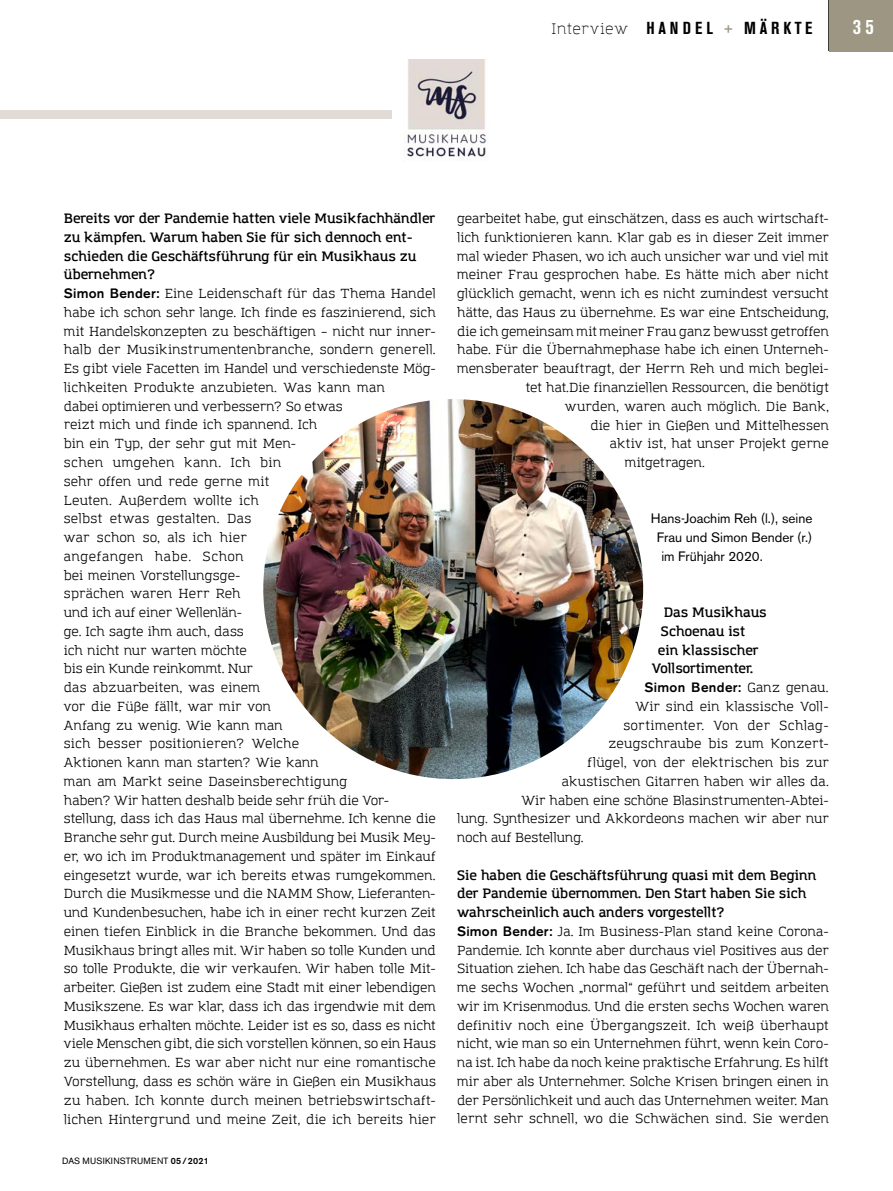
<style>
.page{position:relative;width:893px;height:1191px;background:#fff}
.page>*{position:absolute;margin:0;border:0;box-sizing:border-box;transform-origin:0 0}
.t1{font:700 condensed 21px "Akzidenz Grotesk BE";color:#fff}
.t2{font:700 condensed 17.25px "Akzidenz Grotesk BE";letter-spacing:.22em;color:#000}
.t3{font:600 13.5px/18.8px "Amazing Grotesk";color:#000}
.t4{font:13.5px "Akzidenz Grotesk BE";color:#000}
.t5{font:500 13.5px "Akzidenz Grotesk BE";letter-spacing:.025em;color:#000}
.t6{font:13.05px/18.8px "Amazing Grotesk";letter-spacing:.005em;color:#000}
.t7{font:13.05px "Amazing Grotesk";letter-spacing:.025em;color:#000}
.t8{font:9px "Akzidenz Grotesk BE";letter-spacing:.02em;color:#000}
.s1{font-family:"Amazing Grotesk";font-weight:300;font-stretch:normal;font-size:15px}
.s2{color:#9c9682}
.s3{font-family:"Akzidenz Grotesk BE";font-weight:500;font-size:13.5px}
.s4{font-weight:500}
.s5{font-family:"Amazing Grotesk";font-weight:400;font-size:13.05px}
</style>
<div class="page">
<hr style="left:828px;top:0;width:1px;height:51px;background:#000">
<div style="left:829px;top:0;width:64px;height:51px;background:#9c9682"></div>
<img style="left:405px;top:59px;width:83px;height:98px">
<img style="left:263px;top:399px;width:380px;height:380px;border-radius:190px">
<div style="left:0;top:111px;width:392px;height:8px;background:#e2dad5"></div>
<h2 class="t2" style="left:552px;top:18px;width:262px"><span class="s1">Interview</span> HANDEL <span class="s2">+</span> MÄRKTE</h2>
<h1 class="t1" style="left:842px;top:14px;width:33px">3535</h1>
<p class="t3" style="left:64px;top:209px;width:373px">Bereits vor der Pandemie hatten viele Musikfachhändler zu kämpfen. Warum haben Sie für sich dennoch ent&shy;schieden die Geschäftsführung für ein Musikhaus zu übernehmen?</p>
<p class="t6" style="left:64px;top:284px;width:374px"><span class="s3">Simon Bender:</span> Eine Leidenschaft für das Thema Handel habe ich schon sehr lange. Ich finde es faszinierend, sich mit Handelskonzepten zu beschäftigen – nicht nur inner&shy;halb der Musikinstrumentenbranche, sondern generell.<br>Es gibt viele Facetten im Handel und verschiedenste Mög&shy;lichkeiten Produkte anzubieten. Was kann man<br>dabei optimieren und verbessern? So etwas<br>reizt mich und finde ich spannend. Ich<br>bin ein Typ, der sehr gut mit Men-<br>schen umgehen kann. Ich bin<br>sehr offen und rede gerne mit<br>Leuten. Außerdem wollte ich<br>selbst etwas gestalten. Das<br>war schon so, als ich hier<br>angefangen habe. Schon<br>bei meinen Vorstellungsge-<br>sprächen waren Herr Reh<br>und ich auf einer Wellenlän-<br>ge. Ich sagte ihm auch, dass<br>ich nicht nur warten möchte<br>bis ein Kunde reinkommt. Nur<br>das abzuarbeiten, was einem<br>vor die Füße fällt, war mir von<br>Anfang zu wenig. Wie kann man<br>sich besser positionieren? Welche<br>Aktionen kann man starten? Wie kann<br>man am Markt seine Daseinsberechtigung<br>haben? Wir hatten deshalb beide sehr früh die Vor&shy;stellung, dass ich das Haus mal übernehme. Ich kenne die Branche sehr gut. Durch meine Ausbildung bei Musik Mey&shy;er, wo ich im Produktmanagement und später im Einkauf eingesetzt wurde, war ich bereits etwas rumgekommen.<br>Durch die Musikmesse und die NAMM Show, Lieferanten&shy;und Kundenbesuchen, habe ich in einer recht kurzen Zeit einen tiefen Einblick in die Branche bekommen. Und das Musikhaus bringt alles mit. Wir haben so tolle Kunden und so tolle Produkte, die wir verkaufen. Wir haben tolle Mit&shy;arbeiter. Gießen ist zudem eine Stadt mit einer lebendigen Musikszene. Es war klar, dass ich das irgendwie mit dem Musikhaus erhalten möchte. Leider ist es so, dass es nicht viele Menschen gibt, die sich vorstellen können, so ein Haus zu übernehmen. Es war aber nicht nur eine romantische Vorstellung, dass es schön wäre in Gießen ein Musikhaus zu haben. Ich konnte durch meinen betriebswirtschaft&shy;lichen Hintergrund und meine Zeit, die ich bereits hier</p>
<p class="t8" style="left:62px;top:1155px;width:148px">DAS MUSIKINSTRUMENT <span class="s4">05 / 2021</span></p>
<p class="t6" style="left:457px;top:209px;width:373px">gearbeitet habe, gut einschätzen, dass es auch wirtschaft-</p>
<p class="t6" style="left:457px;top:228px;width:373px">lich funktionieren kann. Klar gab es in dieser Zeit immer</p>
<p class="t6" style="left:457px;top:247px;width:373px">mal wieder Phasen, wo ich auch unsicher war und viel mit</p>
<p class="t6" style="left:457px;top:266px;width:373px">meiner Frau gesprochen habe. Es hätte mich aber nicht</p>
<p class="t6" style="left:457px;top:284px;width:373px">glücklich gemacht, wenn ich es nicht zumindest versucht</p>
<p class="t6" style="left:457px;top:303px;width:373px">hätte, das Haus zu übernehme. Es war eine Entscheidung,</p>
<p class="t6" style="left:457px;top:322px;width:373px">die ich gemeinsam mit meiner Frau ganz bewusst getroffen</p>
<p class="t6" style="left:457px;top:341px;width:373px">habe. Für die Übernahmephase habe ich einen Unterneh-</p>
<p class="t6" style="left:457px;top:359px;width:373px">mensberater beauftragt, der Herrn Reh und mich beglei-</p>
<p class="t6" style="left:526px;top:378px;width:305px">tet hat.Die finanziellen Ressourcen, die benötigt</p>
<p class="t6" style="left:565px;top:397px;width:266px">wurden, waren auch möglich. Die Bank,</p>
<p class="t6" style="left:590px;top:416px;width:240px">die hier in Gießen und Mittelhessen</p>
<p class="t6" style="left:610px;top:434px;width:220px">aktiv ist, hat unser Projekt gerne</p>
<p class="t6" style="left:625px;top:453px;width:82px">mitgetragen.</p>
<p class="t4" style="left:651px;top:510px;width:163px">Hans-Joachim Reh (l.), seine</p>
<p class="t4" style="left:657px;top:529px;width:157px">Frau und Simon Bender (r.)</p>
<p class="t4" style="left:661px;top:548px;width:103px">im Frühjahr 2020.</p>
<p class="t3" style="left:664px;top:603px;width:105px">Das Musikhaus</p>
<p class="t3" style="left:661px;top:622px;width:86px">Schoenau ist</p>
<p class="t3" style="left:658px;top:641px;width:102px">ein klassischer</p>
<p class="t3" style="left:652px;top:659px;width:103px">Vollsortimenter.</p>
<p class="t5" style="left:644px;top:679px;width:186px">Simon Bender: <span class="s5">Ganz genau.</span></p>
<p class="t6" style="left:635px;top:697px;width:195px">Wir sind ein klassische Voll-</p>
<p class="t7" style="left:623px;top:717px;width:207px">sortimenter. Von der Schlag-</p>
<p class="t6" style="left:608px;top:734px;width:222px">zeugschraube bis zum Konzert-</p>
<p class="t6" style="left:587px;top:753px;width:243px">flügel, von der elektrischen bis zur</p>
<p class="t6" style="left:562px;top:772px;width:269px">akustischen Gitarren haben wir alles da.</p>
<p class="t6" style="left:521px;top:791px;width:309px">Wir haben eine schöne Blasinstrumenten-Abtei-</p>
<p class="t6" style="left:457px;top:809px;width:373px">lung. Synthesizer und Akkordeons machen wir aber nur</p>
<p class="t6" style="left:457px;top:828px;width:128px">noch auf Bestellung.</p>
<p class="t3" style="left:457px;top:866px;width:361px">Sie haben die Geschäftsführung quasi mit dem Beginn der Pandemie übernommen. Den Start haben Sie sich wahrscheinlich auch anders vorgestellt?</p>
<p class="t6" style="left:457px;top:922px;width:373px;text-align:justify"><span class="s3">Simon Bender:</span> Ja. Im Business-Plan stand keine Corona-Pandemie. Ich konnte aber durchaus viel Positives aus der Situation ziehen. Ich habe das Geschäft nach der Übernah&shy;me sechs Wochen „normal“ geführt und seitdem arbeiten wir im Krisenmodus. Und die ersten sechs Wochen waren definitiv noch eine Übergangszeit. Ich weiß überhaupt nicht, wie man so ein Unternehmen führt, wenn kein Coro&shy;na ist. Ich habe da noch keine praktische Erfahrung. Es hilft mir aber als Unternehmer. Solche Krisen bringen einen in der Persönlichkeit und auch das Unternehmen weiter. Man lernt sehr schnell, wo die Schwächen sind. Sie werden</p>
</div>
